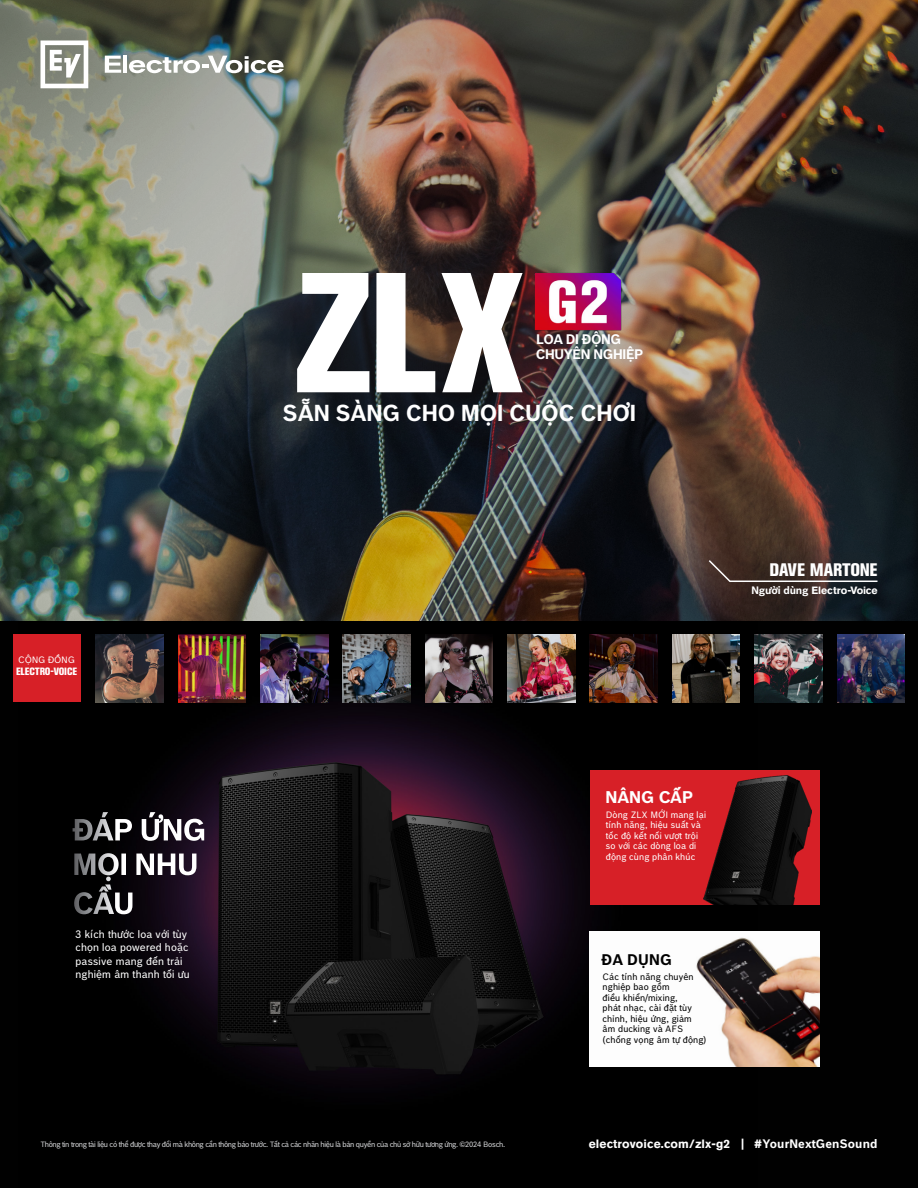
<style>
.page{position:relative;width:918px;height:1188px;background:#010101}
.page>*{position:absolute;margin:0;border:0;box-sizing:border-box;transform-origin:0 0}
.t1{font:700 30px/39px "Bosch Office Sans";letter-spacing:-.02em;color:#fff}
.t2{font:700 22.5px "Bosch Office Sans";letter-spacing:-.01em;color:#fff}
.t3{font:800 condensed 18px "Akzidenz Grotesk Pro";letter-spacing:-.02em;color:#fff}
.t4{font:700 16.5px "Bosch Sans";letter-spacing:-.025em;color:#fff}
.t5{font:700 15px "Bosch Office Sans";letter-spacing:.01em;color:#010101}
.t6{font:700 13.5px "Bosch Office Sans";letter-spacing:-.03em;color:#fff}
.t7{font:700 12px "Akzidenz Grotesk Pro";letter-spacing:.01em;color:#fff}
.t8{font:10.5px/13.5px "Bosch Office Sans";letter-spacing:.02em;color:#fff}
.t9{font:700 10.5px "Akzidenz Grotesk Pro";letter-spacing:-.01em;color:#fff}
.t10{font:800 condensed 10.5px "Akzidenz Grotesk Pro";letter-spacing:-.01em;color:#fff}
.t11{font:9px/10.5px "Bosch Office Sans";letter-spacing:.02em;color:#010101}
.t12{font:9px/10.5px "Bosch Office Sans";letter-spacing:.02em;color:#fff}
.t13{font:9px "Bosch Office Sans";color:#fff}
.t14{font:7.5px "Bosch Office Sans";letter-spacing:-.04em;color:#d1d2d4}
.s1{font-family:"Bosch Office Sans"}
</style>
<div class="page">
<img style="left:19px;top:634px;width:739px;height:447px">
<img style="left:0;top:0;width:918px;height:621px">
<svg style="left:105px;top:56px;width:16px;height:17px"></svg>
<hr style="left:123px;top:56px;width:4px;height:17px;background:#fff">
<svg style="left:129px;top:56px;width:155px;height:17px;background:#abafaa"></svg>
<svg style="left:40px;top:40px;width:48px;height:48px;background:#bec1ba"></svg>
<div style="left:690px;top:540px;width:209px;height:77px;background:#231f20;opacity:.75"></div>
<svg style="left:707px;top:559px;width:172px;height:24px;background:#403633"></svg>
<img style="left:343px;top:635px;width:67px;height:67px">
<img style="left:425px;top:635px;width:68px;height:67px">
<img style="left:508px;top:635px;width:67px;height:67px">
<img style="left:261px;top:635px;width:67px;height:67px">
<img style="left:590px;top:635px;width:67px;height:67px">
<img style="left:672px;top:635px;width:68px;height:67px">
<img style="left:755px;top:635px;width:67px;height:67px">
<img style="left:837px;top:635px;width:68px;height:67px">
<img style="left:96px;top:635px;width:67px;height:67px">
<img style="left:178px;top:635px;width:68px;height:67px">
<div style="left:13px;top:635px;width:68px;height:67px;background:#d72027"></div>
<div style="left:211px;top:183px;width:393px;height:300px;background:#231f20;opacity:.75"></div>
<svg style="left:297px;top:273px;width:72px;height:119px;background:#a6a8ab"></svg>
<svg style="left:376px;top:273px;width:59px;height:119px;background:#afa8a4"></svg>
<svg style="left:441px;top:273px;width:82px;height:119px;background:#bab5b4"></svg>
<img style="left:590px;top:932px;width:229px;height:134px">
<div style="left:590px;top:770px;width:229px;height:135px;background:#d72027"></div>
<img style="left:704px;top:775px;width:108px;height:130px">
<img style="left:504px;top:247px;width:141px;height:94px">
<p class="t6" style="left:536px;top:328px;width:87px">LOA DI ĐỘNG</p>
<p class="t6" style="left:536px;top:343px;width:109px">CHUYÊN NGHIỆP</p>
<p class="t13" style="left:18px;top:653px;width:58px">CỘNG ĐỒNG</p>
<p class="t10" style="left:16px;top:665px;width:63px">ELECTRO-VOICE</p>
<p class="t1" style="left:72px;top:807px;width:135px">ĐÁP ỨNG</p>
<p class="t1" style="left:72px;top:842px;width:128px">MỌI NHU<br>CẦU</p>
<p class="t8" style="left:76px;top:926px;width:116px">3 kích thước loa với tùy chọn loa powered hoặc passive mang đến trải nghiệm âm thanh tối ưu</p>
<p class="t2" style="left:283px;top:394px;width:355px">SẴN SÀNG CHO MỌI CUỘC CHƠI</p>
<p class="t3" style="left:770px;top:558px;width:109px">DAVE MARTONE</p>
<p class="t9" style="left:751px;top:583px;width:128px"><span class="s1">Người dùng</span> Electro-Voice</p>
<p class="t4" style="left:605px;top:783px;width:89px">NÂNG CẤP</p>
<p class="t12" style="left:606px;top:808px;width:102px">Dòng ZLX MỚI mang lại tính năng, hiệu suất và tốc độ kết nối vượt trội so với các dòng loa di động cùng phân khúc</p>
<p class="t5" style="left:602px;top:947px;width:72px">ĐA DỤNG</p>
<p class="t11" style="left:603px;top:971px;width:92px">Các tính năng chuyên nghiệp bao gồm</p>
<p class="t11" style="left:603px;top:992px;width:77px">điều khiển/mixing,</p>
<p class="t11" style="left:603px;top:1002px;width:91px;text-align:justify">phát nhạc, cài đặt tùy chỉnh, hiệu ứng, giảm âm ducking và AFS</p>
<p class="t11" style="left:603px;top:1034px;width:106px">(chống vọng âm tự động)</p>
<p class="t14" style="left:40px;top:1138px;width:466px">Thông tin trong tài liệu có thể được thay đổi mà không cần thông báo trước. Tất cả các nhãn hiệu là bản quyền của chủ sở hữu tương ứng. ©2024 Bosch.</p>
<p class="t7" style="left:589px;top:1136px;width:290px">electrovoice.com/zlx-g2 | #<span class="s1">YourNextGenSound</span></p>
</div>
